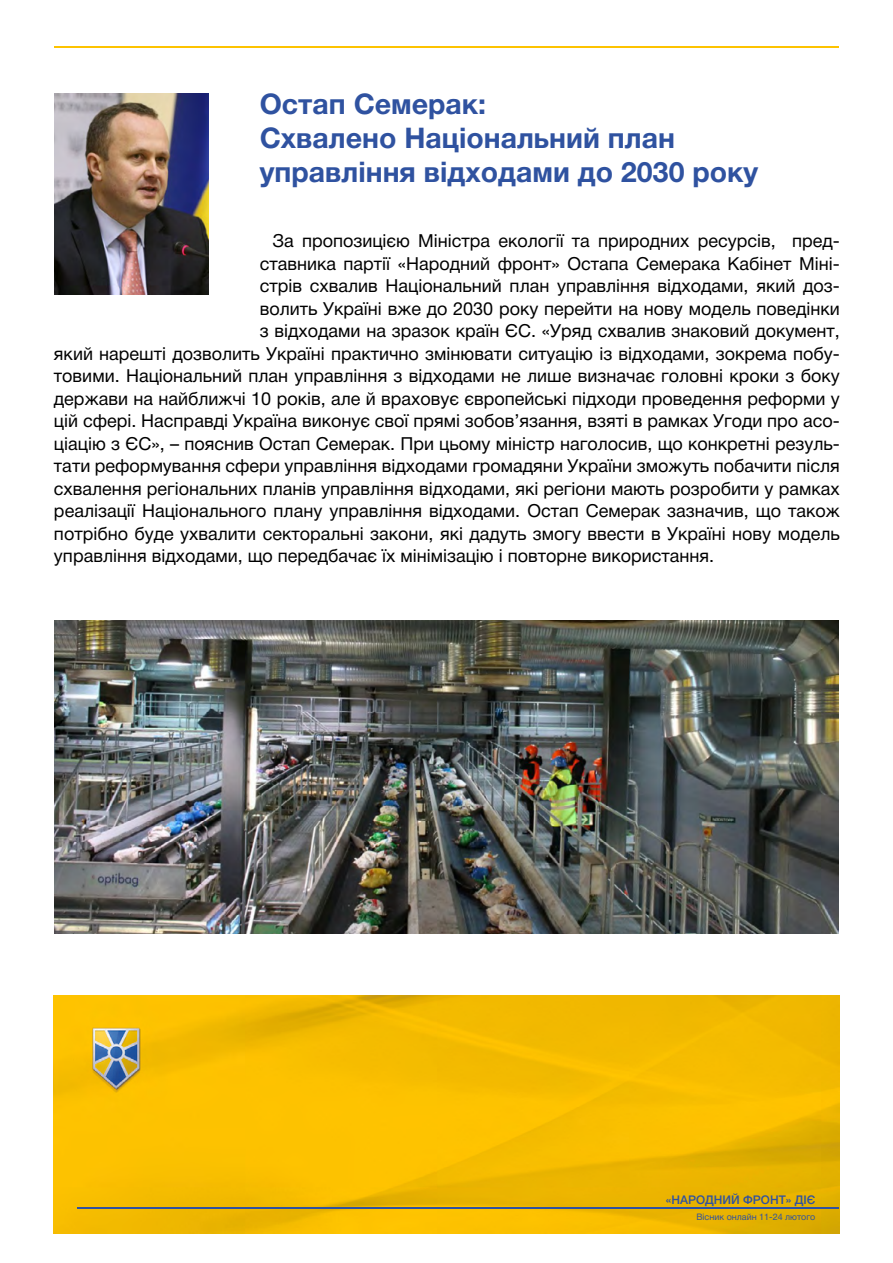
<style>
.page{position:relative;width:893px;height:1263px;background:#fff}
.page>*{position:absolute;margin:0;border:0;box-sizing:border-box;transform-origin:0 0}
.t1{font:28.5px/34.2px "Helvetica 7 Bold";color:#2f52a0}
.t2{font:18px "Helvetica 5 Normal";color:#000}
.t3{font:12px "Helvetica 6 Medium";color:#2f52a0}
.t4{font:9px "Helvetica 5 Normal";color:#2f52a0}
</style>
<div class="page">
<hr style="left:54px;top:47px;width:785px;height:1px;background:#fdc300">
<img style="left:53px;top:995px;width:787px;height:238px">
<img style="left:54px;top:94px;width:155px;height:200px">
<img style="left:54px;top:620px;width:785px;height:313px">
<hr style="left:77px;top:1208px;width:762px;height:1px;background:#2f52a0">
<h1 class="t1" style="left:260px;top:87px;width:500px">Остап Семерак:<br>Схвалено Національний план управління відходами до 2030 року</h1>
<p class="t2" style="left:272px;top:231px;width:569px">За пропозицією Міністра екології та природних ресурсів, пред-</p>
<p class="t2" style="left:260px;top:254px;width:582px">ставника партії «Народний фронт» Остапа Семерака Кабінет Міні-</p>
<p class="t2" style="left:260px;top:276px;width:582px">стрів схвалив Національний план управління відходами, який доз-</p>
<p class="t2" style="left:260px;top:299px;width:582px">волить Україні вже до 2030 року перейти на нову модель поведінки</p>
<p class="t2" style="left:260px;top:321px;width:582px">з відходами на зразок країн ЄС. «Уряд схвалив знаковий документ,</p>
<p class="t2" style="left:54px;top:344px;width:787px">який нарешті дозволить Україні практично змінювати ситуацію із відходами, зокрема побу-</p>
<p class="t2" style="left:54px;top:366px;width:787px">товими. Національний план управління з відходами не лише визначає головні кроки з боку</p>
<p class="t2" style="left:54px;top:389px;width:787px">держави на найближчі 10 років, але й враховує європейські підходи проведення реформи у</p>
<p class="t2" style="left:54px;top:411px;width:787px">цій сфері. Насправді Україна виконує свої прямі зобов’язання, взяті в рамках Угоди про асо-</p>
<p class="t2" style="left:54px;top:434px;width:787px">ціацію з ЄС», – пояснив Остап Семерак. При цьому міністр наголосив, що конкретні резуль-</p>
<p class="t2" style="left:54px;top:456px;width:787px">тати реформування сфери управління відходами громадяни України зможуть побачити після</p>
<p class="t2" style="left:54px;top:479px;width:787px">схвалення регіональних планів управління відходами, які регіони мають розробити у рамках</p>
<p class="t2" style="left:54px;top:501px;width:787px">реалізації Національного плану управління відходами. Остап Семерак зазначив, що також</p>
<p class="t2" style="left:54px;top:524px;width:787px">потрібно буде ухвалити секторальні закони, які дадуть змогу ввести в Україні нову модель</p>
<p class="t2" style="left:54px;top:546px;width:662px">управління відходами, що передбачає їх мінімізацію і повторне використання.</p>
<p class="t3" style="left:666px;top:1193px;width:151px">«НАРОДНИЙ ФРОНТ» ДІЄ</p>
<p class="t4" style="left:696px;top:1211px;width:120px">Вісник онлайн 11-24 лютого</p>
</div>
